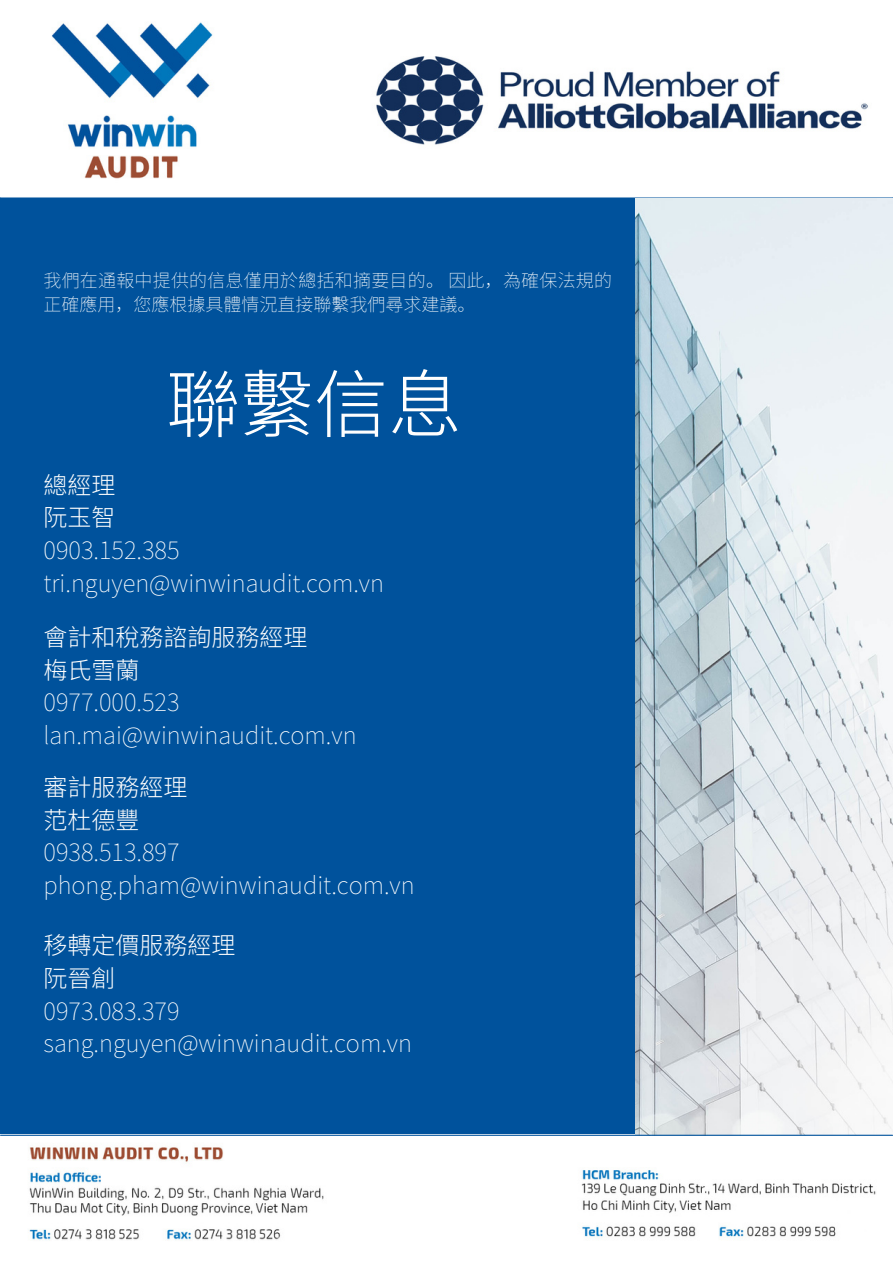
<style>
.page{position:relative;width:893px;height:1264px;background:#fff}
.page>*{position:absolute;margin:0;border:0;box-sizing:border-box;transform-origin:0 0}
.t1{font:300 73.95px "Source Han Sans SC";color:#fefefe}
.t2{font:200 24px/32.5px "Source Han Sans SC";color:#fefefe}
.t3{font:300 24px/32.5px "Source Han Sans SC";color:#fefefe}
.t4{font:200 18px/24.8px "Source Han Sans SC";letter-spacing:.01em;color:#fefefe}
</style>
<div class="page">
<div style="left:0;top:0;width:892px;height:1262px;background:#00529c"></div>
<img style="left:0;top:0;width:892px;height:197px">
<img style="left:0;top:1134px;width:892px;height:127px">
<img style="left:635px;top:199px;width:257px;height:935px">
<hr style="left:1px;top:1134px;width:891px;height:1px;background:#00529c">
<hr style="left:1px;top:196px;width:891px;height:1px;background:#fefefe">
<p class="t4" style="left:43px;top:266px;width:570px">我們在通報中提供的信息僅用於總括和摘要目的。因此，為確保法規的正確應用，您應根據具體情況直接聯繫我們尋求建議。</p>
<h1 class="t1" style="left:166px;top:345px;width:297px">聯繫信息</h1>
<p class="t3" style="left:43px;top:467px;width:73px">總經理阮玉智</p>
<p class="t2" style="left:43px;top:532px;width:342px">0903.152.385 tri.nguyen@winwinaudit.com.vn</p>
<p class="t3" style="left:43px;top:619px;width:265px">會計和稅務諮詢服務經理梅氏雪蘭</p>
<p class="t2" style="left:43px;top:684px;width:314px">0977.000.523 lan.mai@winwinaudit.com.vn</p>
<p class="t3" style="left:43px;top:769px;width:145px">審計服務經理范杜德豐</p>
<p class="t2" style="left:43px;top:834px;width:372px">0938.513.897 phong.pham@winwinaudit.com.vn</p>
<p class="t3" style="left:43px;top:927px;width:193px">移轉定價服務經理阮晉創</p>
<p class="t2" style="left:43px;top:992px;width:370px">0973.083.379 sang.nguyen@winwinaudit.com.vn</p>
</div>
